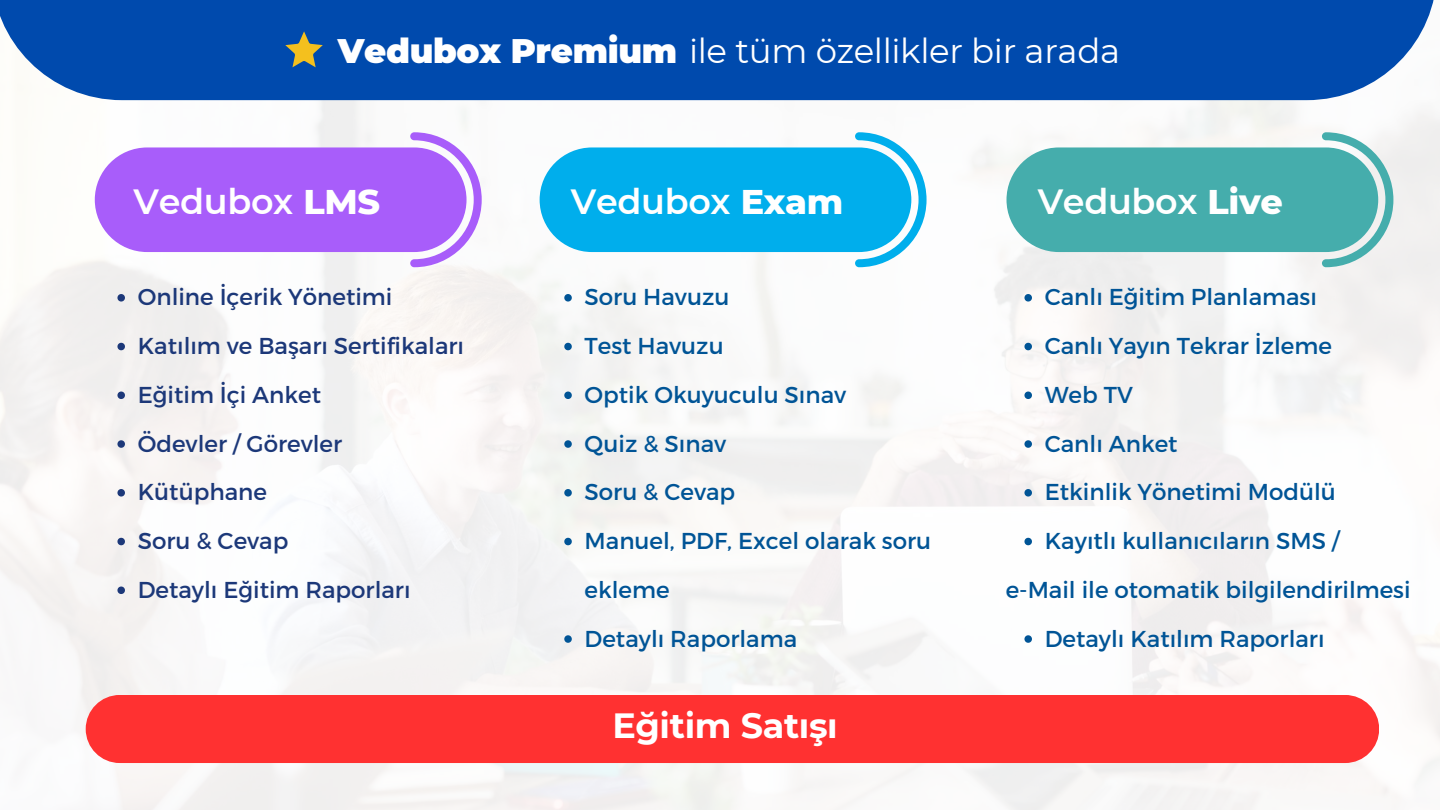
<style>
.page{position:relative;width:1440px;height:810px;background:#fff}
.page>*{position:absolute;margin:0;border:0;box-sizing:border-box;transform-origin:0 0}
.t1{font:600 35px "Montserrat";letter-spacing:-.01em;color:#fff}
.t2{font:700 35px "Montserrat";letter-spacing:-.01em;color:#fff}
.t3{font:34px "Montserrat";letter-spacing:-.01em;color:#fff}
.t4{font:23px/48.8px "Montserrat";color:#005496}
.t5{font:23px/48.8px "Montserrat";color:#1c3879}
.s1{font-weight:900}
.s2{font-weight:800}
</style>
<div class="page">
<img style="left:0;top:100px;width:1440px;height:710px">
<div style="left:0;top:0;width:1434px;height:100px;background:#004aad"></div>
<svg style="left:285px;top:31px;width:38px;height:36px"></svg>
<svg style="left:117px;top:294px;width:8px;height:8px"></svg>
<svg style="left:117px;top:343px;width:8px;height:7px"></svg>
<svg style="left:117px;top:392px;width:8px;height:7px"></svg>
<svg style="left:117px;top:440px;width:8px;height:8px"></svg>
<svg style="left:117px;top:489px;width:8px;height:8px"></svg>
<svg style="left:117px;top:538px;width:8px;height:7px"></svg>
<svg style="left:117px;top:587px;width:8px;height:7px"></svg>
<div style="left:95px;top:147px;width:372px;height:105px;background:#a85dfa;border-radius:52px"></div>
<svg style="left:410px;top:132px;width:72px;height:135px"></svg>
<svg style="left:564px;top:294px;width:8px;height:8px"></svg>
<svg style="left:564px;top:343px;width:8px;height:7px"></svg>
<svg style="left:564px;top:392px;width:8px;height:7px"></svg>
<svg style="left:564px;top:440px;width:8px;height:8px"></svg>
<svg style="left:564px;top:489px;width:8px;height:8px"></svg>
<svg style="left:564px;top:538px;width:8px;height:7px"></svg>
<svg style="left:564px;top:635px;width:8px;height:8px"></svg>
<div style="left:540px;top:147px;width:371px;height:105px;background:#00aeec;border-radius:52px"></div>
<svg style="left:855px;top:132px;width:72px;height:135px"></svg>
<svg style="left:1024px;top:294px;width:8px;height:8px"></svg>
<svg style="left:1024px;top:343px;width:8px;height:7px"></svg>
<svg style="left:1024px;top:392px;width:8px;height:7px"></svg>
<svg style="left:1024px;top:440px;width:8px;height:8px"></svg>
<svg style="left:1024px;top:489px;width:8px;height:8px"></svg>
<svg style="left:1024px;top:538px;width:8px;height:7px"></svg>
<svg style="left:1024px;top:635px;width:8px;height:8px"></svg>
<div style="left:1007px;top:147px;width:371px;height:105px;background:#45adac;border-radius:52px"></div>
<svg style="left:1322px;top:132px;width:71px;height:135px"></svg>
<div style="left:86px;top:695px;width:1293px;height:68px;background:#ff3131;border-radius:34px"></div>
<h2 class="t3" style="left:338px;top:30px;width:784px"><span class="s1">Vedubox Premium</span> i le tüm özelli kler bi r arada</h2>
<h1 class="t1" style="left:134px;top:180px;width:248px">Vedubox <span class="s2">LMS</span></h1>
<p class="t5" style="left:138px;top:272px;width:328px">Online İçerik Yönetimi<br>Katılım ve Başarı Sertifikaları<br>Eğitim İçi Anket<br>Ödevler / Görevler<br>Kütüphane<br>Soru &amp; Cevap<br>Detaylı Eğitim Raporları</p>
<h1 class="t1" style="left:571px;top:180px;width:274px">Vedubox <span class="s2">Exam</span></h1>
<p class="t4" style="left:585px;top:272px;width:348px">Soru Havuzu<br>Test Havuzu<br>Optik Okuyuculu Sınav<br>Quiz &amp; Sınav<br>Soru &amp; Cevap<br>Manuel, PDF, Excel olarak soru ekleme<br>Detaylı Raporlama</p>
<h1 class="t2" style="left:612px;top:705px;width:227px">Eğitim Satışı</h1>
<h1 class="t1" style="left:1038px;top:180px;width:247px">Vedubox <span class="s2">Live</span></h1>
<p class="t4" style="left:1045px;top:272px;width:296px">Canlı Eğitim Planlaması<br>Canlı Yayın Tekrar İzleme<br>Web TV<br>Canlı Anket<br>Etkinlik Yönetimi Modülü<br>Kayıtlı kullanıcıların SMS /</p>
<p class="t4" style="left:1006px;top:564px;width:406px">e-Mail ile otomatik bilgilendirilmesi</p>
<p class="t4" style="left:1045px;top:613px;width:281px">Detaylı Katılım Raporları</p>
</div>
